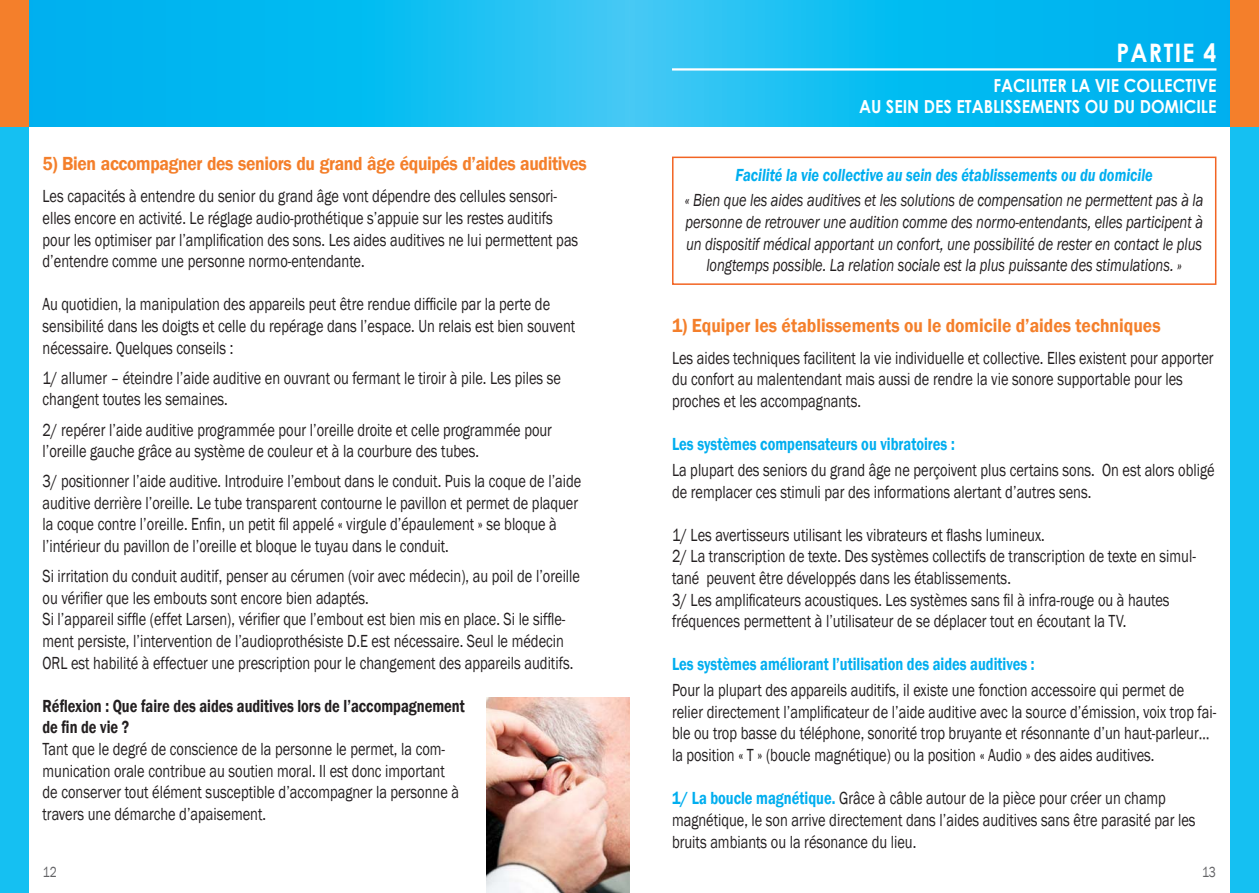
<style>
.page{position:relative;width:1259px;height:893px;background:#fff}
.page>*{position:absolute;margin:0;border:0;box-sizing:border-box;transform-origin:0 0}
.t1{font:700 25.5px "Century Gothic";letter-spacing:.06em;color:#fff;scale:.9 1}
.t2{font:600 19.5px "Franklin Gothic";letter-spacing:-.02em;color:#f47f2b;scale:.9 1}
.t3{font:600 19.5px "Franklin Gothic";color:#f47f2b;scale:.9 1}
.t4{font:18px/21.6px "Franklin Gothic";color:#231f20;scale:.8 1}
.t5{font:italic 18px/21.6px "Franklin Gothic";letter-spacing:-.005em;color:#231f20;text-align:center;scale:.8 1}
.t6{font:600 18px "Franklin Gothic";color:#00aeef;scale:.8 1}
.t7{font:600 18px/21.6px "Franklin Gothic";color:#231f20;scale:.8 1}
.t8{font:700 18px/21.6px "Century Gothic";color:#fff;text-align:right;scale:.9 1}
.t9{font:italic 600 18px "Franklin Gothic";color:#00aeef;scale:.8 1}
.t10{font:15px "Franklin Gothic";color:#636366;scale:.8 1}
.s1{font-weight:600;color:#00aeef}
</style>
<div class="page">
<svg style="left:29px;top:0;width:600px;height:126px;background:#0fbbf1"></svg>
<div style="left:0;top:126px;width:29px;height:767px;background:#15c0f2"></div>
<svg style="left:629px;top:0;width:601px;height:126px;background:#0fbbf1"></svg>
<div style="left:0;top:0;width:29px;height:126px;background:#f47f2b"></div>
<div style="left:1230px;top:126px;width:29px;height:767px;background:#15c0f2"></div>
<div style="left:1230px;top:0;width:29px;height:126px;background:#f47f2b"></div>
<hr style="left:672px;top:68px;width:544px;height:3px;background:#fff">
<div style="left:672px;top:157px;width:544px;height:128px;border:2px solid #f26423"></div>
<img style="left:486px;top:697px;width:143px;height:196px">
<p class="t2" style="left:43px;top:152px;width:606px">5) Bien accompagner des seniors du grand âge équipés d’aides auditives</p>
<p class="t4" style="left:43px;top:186px;width:671px">Les capacités à entendre du senior du grand âge vont dépendre des cellules sensori&shy;elles encore en activité. Le réglage audio-prothétique s’appuie sur les restes auditifs pour les optimiser par l’amplification des sons. Les aides auditives ne lui permettent pas d’entendre comme une personne normo-entendante.</p>
<p class="t4" style="left:43px;top:294px;width:667px">Au quotidien, la manipulation des appareils peut être rendue difficile par la perte de sensibilité dans les doigts et celle du repérage dans l’espace. Un relais est bien souvent nécessaire. Quelques conseils :</p>
<p class="t4" style="left:43px;top:367px;width:650px">1/ allumer – éteindre l’aide auditive en ouvrant ou fermant le tiroir à pile. Les piles se changent toutes les semaines.</p>
<p class="t4" style="left:43px;top:419px;width:638px">2/ repérer l’aide auditive programmée pour l’oreille droite et celle programmée pour l’oreille gauche grâce au système de couleur et à la courbure des tubes.</p>
<p class="t4" style="left:43px;top:471px;width:675px">3/ positionner l’aide auditive. Introduire l’embout dans le conduit. Puis la coque de l’aide auditive derrière l’oreille. Le tube transparent contourne le pavillon et permet de plaquer la coque contre l’oreille. Enfin, un petit fil appelé « virgule d’épaulement » se bloque à l’intérieur du pavillon de l’oreille et bloque le tuyau dans le conduit.</p>
<p class="t4" style="left:43px;top:566px;width:673px">Si irritation du conduit auditif, penser au cérumen (voir avec médecin), au poil de l’oreille ou vérifier que les embouts sont encore bien adaptés.</p>
<p class="t4" style="left:43px;top:609px;width:665px">Si l’appareil siffle (effet Larsen), vérifier que l’embout est bien mis en place. Si le siffle&shy;ment persiste, l’intervention de l’audioprothésiste D.E est nécessaire. Seul le médecin<br>ORL est habilité à effectuer une prescription pour le changement des appareils auditifs.</p>
<p class="t7" style="left:43px;top:695px;width:529px">Réflexion : Que faire des aides auditives lors de l’accompagnement de fin de vie ?</p>
<p class="t4" style="left:43px;top:738px;width:522px">Tant que le degré de conscience de la personne le permet, la com&shy;munication orale contribue au soutien moral. Il est donc important de conserver tout élément susceptible d’accompagner la personne à travers une démarche d’apaisement.</p>
<p class="t1" style="left:1116px;top:33px;width:113px">PARTIE 4</p>
<p class="t8" style="left:859px;top:74px;width:399px">FACILITER LA VIE COLLECTIVE<br>AU SEIN DES ETABLISSEMENTS OU DU DOMICILE</p>
<p class="t9" style="left:735px;top:163px;width:523px">Facilité la vie collective au sein des établissements ou du domicile</p>
<p class="t5" style="left:685px;top:190px;width:650px">« Bien que les aides auditives et les solutions de compensation ne permettent pas à la personne de retrouver une audition comme des normo-entendants, elles participent à un dispositif médical apportant un confort, une possibilité de rester en contact le plus longtemps possible. La relation sociale est la plus puissante des stimulations. »</p>
<p class="t3" style="left:672px;top:313px;width:544px">1) Equiper les établissements ou le domicile d’aides techniques</p>
<p class="t4" style="left:672px;top:347px;width:678px">Les aides techniques facilitent la vie individuelle et collective. Elles existent pour apporter du confort au malentendant mais aussi de rendre la vie sonore supportable pour les proches et les accompagnants.</p>
<p class="t6" style="left:672px;top:433px;width:355px">Les systèmes compensateurs ou vibratoires :</p>
<p class="t4" style="left:672px;top:460px;width:680px">La plupart des seniors du grand âge ne perçoivent plus certains sons. On est alors obligé de remplacer ces stimuli par des informations alertant d’autres sens.</p>
<p class="t4" style="left:672px;top:524px;width:467px">1/ Les avertisseurs utilisant les vibrateurs et flashs lumineux.</p>
<p class="t4" style="left:672px;top:546px;width:656px">2/ La transcription de texte. Des systèmes collectifs de transcription de texte en simul&shy;tané peuvent être développés dans les établissements.</p>
<p class="t4" style="left:672px;top:589px;width:623px">3/ Les amplificateurs acoustiques. Les systèmes sans fil à infra-rouge ou à hautes fréquences permettent à l’utilisateur de se déplacer tout en écoutant la TV.</p>
<p class="t6" style="left:672px;top:653px;width:454px">Les systèmes améliorant l’utilisation des aides auditives :</p>
<p class="t4" style="left:672px;top:680px;width:682px">Pour la plupart des appareils auditifs, il existe une fonction accessoire qui permet de relier directement l’amplificateur de l’aide auditive avec la source d’émission, voix trop fai&shy;ble ou trop basse du téléphone, sonorité trop bruyante et résonnante d’un haut-parleur… la position « T » (boucle magnétique) ou la position « Audio » des aides auditives.</p>
<p class="t4" style="left:672px;top:788px;width:656px"><span class="s1">1/ La boucle magnétique.</span> Grâce à câble autour de la pièce pour créer un champ magnétique, le son arrive directement dans l’aides auditives sans être parasité par les bruits ambiants ou la résonance du lieu.</p>
<p class="t10" style="left:43px;top:863px;width:19px">12</p>
<p class="t10" style="left:1202px;top:863px;width:19px">13</p>
</div>
